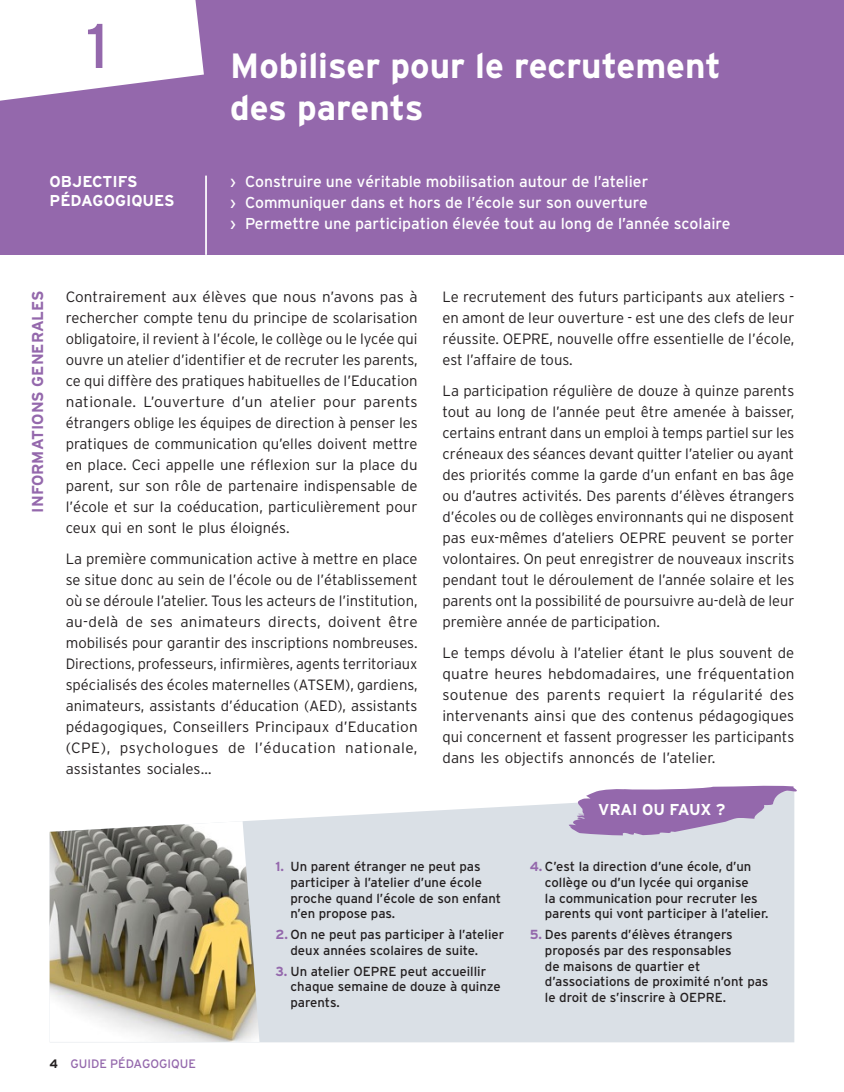
<style>
.page{position:relative;width:844px;height:1092px;background:#fff}
.page>*{position:absolute;margin:0;border:0;box-sizing:border-box;transform-origin:0 0}
.t1{font:63px "Interstate";color:#9468ac}
.Titre_Chapitre{font:700 35px/42px "Interstate";color:#fff}
.t2{font:15.75px "Interstate";color:#fff}
.t3{font:700 15.75px/18.9px "Interstate";color:#fff}
.t4{font:700 15.75px "Interstate";color:#9468ac}
.Infos_generales{font:300 14.88px/21px "Interstate";color:#231f20;text-align:justify}
.t5{font:13.12px/15.8px "Interstate";color:#231f20}
.t6{font:12.25px "Interstate";color:#9468ac}
.s1{font-weight:700;color:#9468ac}
.s2{font-weight:700;color:#231f20}
</style>
<div class="page">
<div style="left:159px;top:803px;width:635px;height:239px;background:#dae0e6"></div>
<img style="left:50px;top:821px;width:209px;height:220px">
<div style="left:0;top:0;width:843px;height:255px;background:#9468ac"></div>
<svg style="left:0;top:0;width:204px;height:101px;background:#efe8f2"></svg>
<hr style="left:205px;top:175px;width:2px;height:80px;background:#fff">
<svg style="left:568px;top:785px;width:229px;height:50px;background:#ae92c1"></svg>
<hr style="left:843px;top:0;width:1px;height:1091px;background:#f0ecf5">
<p class="t1" style="left:87px;top:11px;width:23px">1</p>
<p class="t3" style="left:50px;top:172px;width:126px">OBJECTIFS<br>PÉDAGOGIQUES</p>
<p class="Titre_Chapitre" style="left:230px;top:44px;width:492px">Mobiliser pour le recrutement des parents</p>
<p class="t2" style="left:230px;top:173px;width:419px">› Construire une véritable mobilisation autour de l’atelier</p>
<p class="t2" style="left:230px;top:194px;width:419px">› Communiquer dans et hors de l’école sur son ouverture</p>
<p class="t2" style="left:230px;top:215px;width:501px">› Permettre une participation élevée tout au long de l’année scolaire</p>
<p class="t4" style="left:29px;top:512px;width:224px;rotate:-90deg">INFORMATIONS GENERALES</p>
<p class="Infos_generales" style="left:66px;top:286px;width:353px">Contrairement aux élèves que nous n’avons pas à rechercher compte tenu du principe de scolarisation obligatoire, il revient à l’école, le collège ou le lycée qui ouvre un atelier d’identifier et de recruter les parents, ce qui diffère des pratiques habituelles de l’Education nationale. L’ouverture d’un atelier pour parents étrangers oblige les équipes de direction à penser les pratiques de communication qu’elles doivent mettre en place. Ceci appelle une réflexion sur la place du parent, sur son rôle de partenaire indispensable de l’école et sur la coéducation, particulièrement pour ceux qui en sont le plus éloignés.</p>
<p class="Infos_generales" style="left:66px;top:548px;width:353px">La première communication active à mettre en place se situe donc au sein de l’école ou de l’établissement où se déroule l’atelier. Tous les acteurs de l’institution, au-delà de ses animateurs directs, doivent être mobilisés pour garantir des inscriptions nombreuses.<br>Directions, professeurs, infirmières, agents territoriaux spécialisés des écoles maternelles (ATSEM), gardiens, animateurs, assistants d’éducation (AED), assistants pédagogiques, Conseillers Principaux d’Education (CPE), psychologues de l’éducation nationale, assistantes sociales…</p>
<p class="Infos_generales" style="left:442px;top:286px;width:353px">Le recrutement des futurs participants aux ateliers - en amont de leur ouverture - est une des clefs de leur réussite. OEPRE, nouvelle offre essentielle de l’école, est l’affaire de tous.</p>
<p class="Infos_generales" style="left:442px;top:380px;width:353px">La participation régulière de douze à quinze parents tout au long de l’année peut être amenée à baisser, certains entrant dans un emploi à temps partiel sur les créneaux des séances devant quitter l’atelier ou ayant des priorités comme la garde d’un enfant en bas âge ou d’autres activités. Des parents d’élèves étrangers d’écoles ou de collèges environnants qui ne disposent pas eux-mêmes d’ateliers OEPRE peuvent se porter volontaires. On peut enregistrer de nouveaux inscrits pendant tout le déroulement de l’année solaire et les parents ont la possibilité de poursuivre au-delà de leur première année de participation.</p>
<p class="Infos_generales" style="left:442px;top:642px;width:353px">Le temps dévolu à l’atelier étant le plus souvent de quatre heures hebdomadaires, une fréquentation soutenue des parents requiert la régularité des intervenants ainsi que des contenus pédagogiques qui concernent et fassent progresser les participants dans les objectifs annoncés de l’atelier.</p>
<p class="t3" style="left:598px;top:799px;width:129px">VRAI OU FAUX ?</p>
<p class="t5" style="left:290px;top:858px;width:212px;text-indent:-15px"><span class="s1">1.</span> Un parent étranger ne peut pas participer à l’atelier d’une école proche quand l’école de son enfant n’en propose pas.</p>
<p class="t5" style="left:290px;top:926px;width:215px;text-indent:-15px"><span class="s1">2.</span> On ne peut pas participer à l’atelier deux années scolaires de suite.</p>
<p class="t5" style="left:290px;top:962px;width:212px;text-indent:-15px"><span class="s1">3.</span> Un atelier OEPRE peut accueillir chaque semaine de douze à quinze parents.</p>
<p class="t5" style="left:544px;top:858px;width:225px;text-indent:-15px"><span class="s1">4.</span> C’est la direction d’une école, d’un collège ou d’un lycée qui organise<br>la communication pour recruter les parents qui vont participer à l’atelier.</p>
<p class="t5" style="left:544px;top:926px;width:225px;text-indent:-15px"><span class="s1">5.</span> Des parents d’élèves étrangers proposés par des responsables<br>de maisons de quartier et d’associations de proximité n’ont pas le droit de s’inscrire à OEPRE.</p>
<p class="t6" style="left:50px;top:1056px;width:148px"><span class="s2">4</span> GUIDE PÉDAGOGIQUE</p>
</div>
